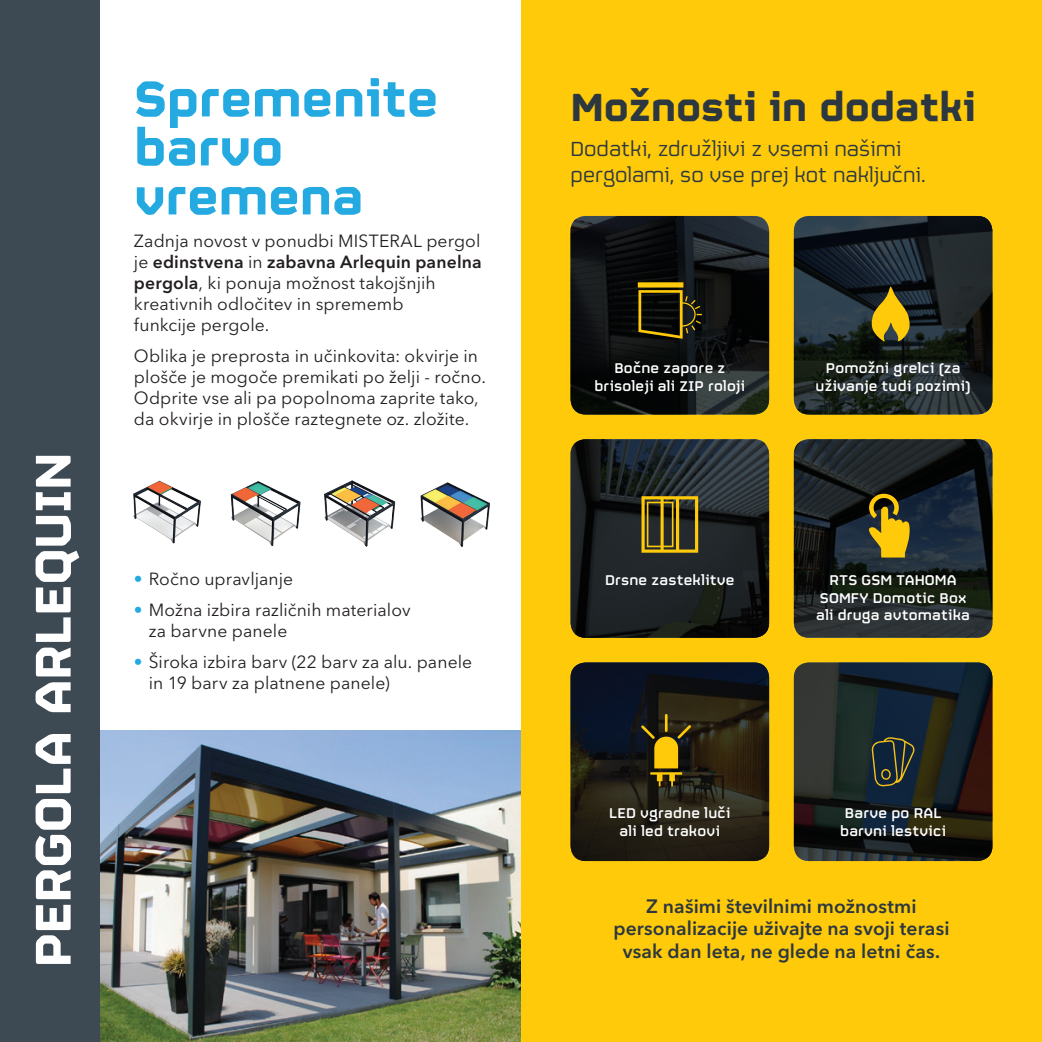
<style>
.page{position:relative;width:1042px;height:1042px;background:#fff}
.page>*{position:absolute;margin:0;border:0;box-sizing:border-box;transform-origin:0 0}
.t1{font:700 56px/49px "FS Sinclair";letter-spacing:-.01em;color:#24aae1}
.t2{font:700 56px "FS Sinclair";letter-spacing:-.01em;color:#fff}
.t3{font:700 43.75px "FS Sinclair";letter-spacing:-.005em;color:#2c3740}
.t4{font:22.75px/26.2px "FS Sinclair";color:#2c3740}
.t5{font:600 19.25px/22.8px "Avenir Next LT Pro";letter-spacing:.005em;color:#2c3740;text-align:center}
.t6{font:17.5px/21px "Avenir Next LT Pro";letter-spacing:.005em;color:#231f20}
.t7{font:500 15.75px/17.5px "FS Sinclair";letter-spacing:.01em;color:#fff;text-align:center}
.s1{font-weight:600}
.s2{color:#24aae1}
</style>
<div class="page">
<div style="left:521px;top:0;width:521px;height:1042px;background:#feca0a"></div>
<img style="left:99px;top:730px;width:422px;height:312px">
<svg style="left:570px;top:216px;width:199px;height:198px;background:#121516"></svg>
<svg style="left:570px;top:439px;width:199px;height:199px;background:#1e2325"></svg>
<svg style="left:570px;top:662px;width:199px;height:199px;background:#1e1d18"></svg>
<svg style="left:794px;top:216px;width:198px;height:198px;background:#1d262a"></svg>
<svg style="left:794px;top:439px;width:198px;height:199px;background:#1c2326"></svg>
<svg style="left:794px;top:662px;width:198px;height:199px;background:#1e2424"></svg>
<div style="left:0;top:0;width:99px;height:1042px;background:#3e4a53"></div>
<svg style="left:871px;top:737px;width:44px;height:49px;background:#343d35"></svg>
<img style="left:134px;top:481px;width:355px;height:66px">
<svg style="left:641px;top:714px;width:50px;height:72px"></svg>
<svg style="left:868px;top:494px;width:41px;height:63px"></svg>
<svg style="left:641px;top:496px;width:57px;height:57px"></svg>
<svg style="left:638px;top:282px;width:64px;height:57px;background:#3f360d"></svg>
<svg style="left:872px;top:286px;width:37px;height:55px"></svg>
<h1 class="t2" style="left:4px;top:967px;width:517px;rotate:-90deg">PERGOLA ARLEQUIN</h1>
<h1 class="t1" style="left:134px;top:66px;width:306px">Spremenite barvo vremena</h1>
<p class="t6" style="left:134px;top:230px;width:349px">Zadnja novost v ponudbi MISTERAL pergol je <span class="s1">edinstvena</span> in <span class="s1">zabavna Arlequin panelna pergola</span>, ki ponuja možnost takojšnjih kreativnih odločitev in sprememb<br>funkcije pergole.</p>
<p class="t6" style="left:134px;top:345px;width:353px">Oblika je preprosta in učinkovita: okvirje in plošče je mogoče premikati po želji - ročno.<br>Odprite vse ali pa popolnoma zaprite tako, da okvirje in plošče raztegnete oz. zložite.</p>
<p class="t6" style="left:134px;top:568px;width:161px"><span class="s2">•</span> Ročno upravljanje</p>
<p class="t6" style="left:149px;top:599px;width:263px;text-indent:-15px"><span class="s2">•</span> Možna izbira različnih materialov za barvne panele</p>
<p class="t6" style="left:149px;top:651px;width:325px;text-indent:-15px"><span class="s2">•</span> Široka izbira barv (22 barv za alu. panele in 19 barv za platnene panele)</p>
<h2 class="t3" style="left:570px;top:69px;width:407px">Možnosti in dodatki</h2>
<h3 class="t4" style="left:570px;top:133px;width:357px">Dodatki, združljivi z vsemi našimi pergolami, so vse prej kot naključni.</h3>
<p class="t7" style="left:594px;top:357px;width:152px">Bočne zapore z brisoleji ali ZIP roloji</p>
<p class="t7" style="left:815px;top:357px;width:156px">Pomožni grelci (za uživanje tudi pozimi)</p>
<p class="t7" style="left:605px;top:569px;width:131px">Drsne zasteklitve</p>
<p class="t7" style="left:816px;top:569px;width:155px">RTS GSM TAHOMA<br>SOMFY Domotic Box ali druga avtomatika</p>
<p class="t7" style="left:609px;top:802px;width:123px">LED vgradne luči ali led trakovi</p>
<p class="t7" style="left:840px;top:802px;width:107px">Barve po RAL barvni lestvici</p>
<p class="t5" style="left:613px;top:894px;width:338px">Z našimi številnimi možnostmi personalizacije uživajte na svoji terasi vsak dan leta, ne glede na letni čas.</p>
</div>
